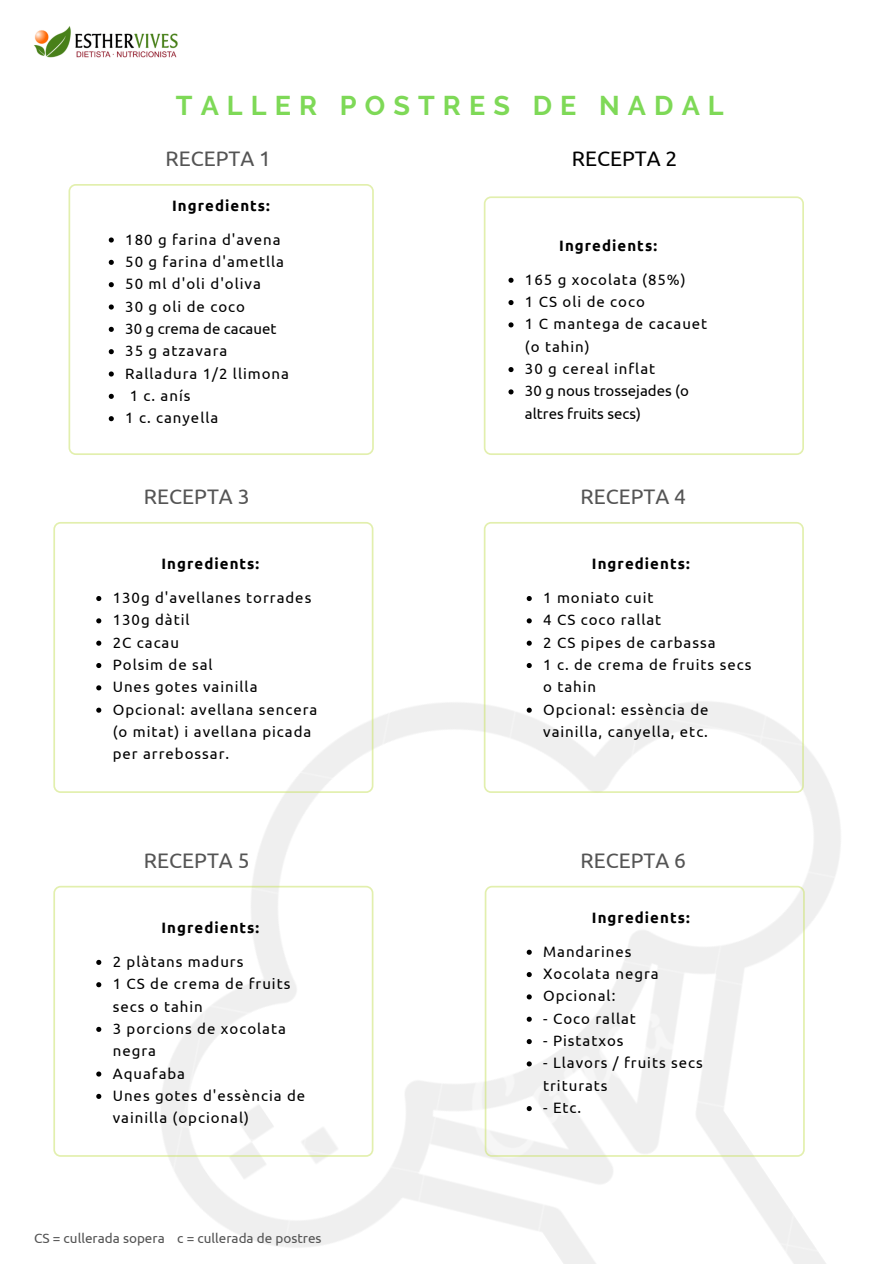
<style>
.page{position:relative;width:894px;height:1264px;background:#fff}
.page>*{position:absolute;margin:0;border:0;box-sizing:border-box;transform-origin:0 0}
.t1{font:700 27px "Raleway";letter-spacing:.3em;color:#7ed957}
.t2{font:21px "Ubuntu";color:#545454}
.t3{font:21px "Ubuntu";color:#000}
.t4{font:15px/22.4px "Ubuntu";letter-spacing:.065em;color:#000}
.t5{font:700 15px "Ubuntu";letter-spacing:.07em;color:#000}
.t6{font:15px/22.4px "Ubuntu";color:#000}
.t7{font:13.5px "Ubuntu";color:#545454}
</style>
<div class="page">
<svg style="left:68px;top:184px;width:306px;height:271px"></svg>
<img style="left:34px;top:26px;width:144px;height:32px">
<svg style="left:109px;top:237px;width:5px;height:5px"></svg>
<svg style="left:109px;top:260px;width:5px;height:5px"></svg>
<svg style="left:109px;top:282px;width:5px;height:5px"></svg>
<svg style="left:109px;top:304px;width:5px;height:5px"></svg>
<svg style="left:109px;top:327px;width:5px;height:5px"></svg>
<svg style="left:109px;top:349px;width:5px;height:5px"></svg>
<svg style="left:109px;top:371px;width:5px;height:5px"></svg>
<svg style="left:109px;top:394px;width:5px;height:5px"></svg>
<svg style="left:109px;top:416px;width:5px;height:5px"></svg>
<svg style="left:483px;top:196px;width:320px;height:259px"></svg>
<svg style="left:53px;top:522px;width:320px;height:271px"></svg>
<svg style="left:96px;top:596px;width:5px;height:5px"></svg>
<svg style="left:96px;top:618px;width:5px;height:5px"></svg>
<svg style="left:96px;top:640px;width:5px;height:5px"></svg>
<svg style="left:96px;top:663px;width:5px;height:5px"></svg>
<svg style="left:96px;top:685px;width:5px;height:5px"></svg>
<svg style="left:96px;top:707px;width:5px;height:5px"></svg>
<svg style="left:483px;top:522px;width:320px;height:271px"></svg>
<svg style="left:526px;top:596px;width:5px;height:5px"></svg>
<svg style="left:526px;top:618px;width:5px;height:5px"></svg>
<svg style="left:526px;top:640px;width:5px;height:5px"></svg>
<svg style="left:526px;top:663px;width:5px;height:5px"></svg>
<svg style="left:526px;top:707px;width:5px;height:5px"></svg>
<svg style="left:53px;top:885px;width:320px;height:271px"></svg>
<svg style="left:96px;top:959px;width:5px;height:5px"></svg>
<svg style="left:96px;top:982px;width:5px;height:5px"></svg>
<svg style="left:96px;top:1026px;width:5px;height:5px"></svg>
<svg style="left:96px;top:1071px;width:5px;height:5px"></svg>
<svg style="left:96px;top:1093px;width:5px;height:5px"></svg>
<svg style="left:484px;top:885px;width:320px;height:271px"></svg>
<svg style="left:526px;top:949px;width:5px;height:5px"></svg>
<svg style="left:526px;top:972px;width:5px;height:5px"></svg>
<svg style="left:526px;top:994px;width:5px;height:5px"></svg>
<svg style="left:526px;top:1016px;width:5px;height:5px"></svg>
<svg style="left:526px;top:1039px;width:5px;height:5px"></svg>
<svg style="left:526px;top:1061px;width:5px;height:5px"></svg>
<svg style="left:526px;top:1105px;width:5px;height:6px"></svg>
<p class="t1" style="left:176px;top:89px;width:549px">TALLER POSTRES DE NADAL</p>
<p class="t2" style="left:165px;top:146px;width:107px">RECEPTA 1</p>
<p class="t3" style="left:571px;top:146px;width:107px">RECEPTA 2</p>
<p class="t5" style="left:172px;top:196px;width:99px">Ingredients:</p>
<p class="t4" style="left:125px;top:228px;width:157px">180 g farina d'avena</p>
<p class="t4" style="left:125px;top:250px;width:160px">50 g farina d'ametlla</p>
<p class="t4" style="left:125px;top:272px;width:137px">50 ml d'oli d'oliva</p>
<p class="t4" style="left:125px;top:295px;width:121px">30 g oli de coco</p>
<p class="t6" style="left:125px;top:317px;width:153px">30 g crema de cacauet</p>
<p class="t4" style="left:125px;top:339px;width:103px">35 g atzavara</p>
<p class="t4" style="left:125px;top:362px;width:165px">Ralladura 1/2 llimona</p>
<p class="t4" style="left:130px;top:384px;width:62px">1 c. anís</p>
<p class="t4" style="left:125px;top:406px;width:95px">1 c. canyella</p>
<p class="t5" style="left:559px;top:237px;width:99px">Ingredients:</p>
<p class="t4" style="left:525px;top:268px;width:162px">165 g xocolata (85%)</p>
<p class="t4" style="left:525px;top:290px;width:121px">1 CS oli de coco</p>
<p class="t4" style="left:525px;top:313px;width:184px">1 C mantega de cacauet (o tahin)</p>
<p class="t4" style="left:525px;top:357px;width:132px">30 g cereal inflat</p>
<p class="t6" style="left:525px;top:380px;width:165px">30 g nous trossejades (o altres fruits secs)</p>
<p class="t2" style="left:144px;top:484px;width:107px">RECEPTA 3</p>
<p class="t5" style="left:161px;top:555px;width:99px">Ingredients:</p>
<p class="t4" style="left:113px;top:586px;width:200px">130g d'avellanes torrades</p>
<p class="t4" style="left:113px;top:608px;width:78px">130g dàtil</p>
<p class="t4" style="left:113px;top:631px;width:68px">2C cacau</p>
<p class="t4" style="left:113px;top:653px;width:101px">Polsim de sal</p>
<p class="t4" style="left:113px;top:675px;width:146px">Unes gotes vainilla</p>
<p class="t4" style="left:113px;top:698px;width:206px">Opcional: avellana sencera (o mitat) i avellana picada per arrebossar.</p>
<p class="t2" style="left:144px;top:848px;width:107px">RECEPTA 5</p>
<p class="t5" style="left:161px;top:918px;width:99px">Ingredients:</p>
<p class="t4" style="left:113px;top:950px;width:132px">2 plàtans madurs</p>
<p class="t4" style="left:113px;top:972px;width:179px">1 CS de crema de fruits secs o tahin</p>
<p class="t4" style="left:113px;top:1017px;width:175px">3 porcions de xocolata negra</p>
<p class="t4" style="left:113px;top:1061px;width:74px">Aquafaba</p>
<p class="t4" style="left:113px;top:1084px;width:194px">Unes gotes d'essència de vainilla (opcional)</p>
<p class="t7" style="left:34px;top:1230px;width:289px">CS = cullerada sopera c = cullerada de postres</p>
<p class="t2" style="left:580px;top:484px;width:107px">RECEPTA 4</p>
<p class="t5" style="left:591px;top:555px;width:99px">Ingredients:</p>
<p class="t4" style="left:543px;top:586px;width:112px">1 moniato cuit</p>
<p class="t4" style="left:543px;top:608px;width:120px">4 CS coco rallat</p>
<p class="t4" style="left:543px;top:631px;width:174px">2 CS pipes de carbassa</p>
<p class="t4" style="left:543px;top:653px;width:210px">1 c. de crema de fruits secs o tahin</p>
<p class="t4" style="left:543px;top:698px;width:167px">Opcional: essència de vainilla, canyella, etc.</p>
<p class="t2" style="left:580px;top:848px;width:107px">RECEPTA 6</p>
<p class="t5" style="left:591px;top:908px;width:99px">Ingredients:</p>
<p class="t4" style="left:543px;top:940px;width:90px">Mandarines</p>
<p class="t4" style="left:543px;top:962px;width:117px">Xocolata negra</p>
<p class="t4" style="left:543px;top:984px;width:74px">Opcional:</p>
<p class="t4" style="left:543px;top:1007px;width:94px">- Coco rallat</p>
<p class="t4" style="left:543px;top:1029px;width:82px">- Pistatxos</p>
<p class="t4" style="left:543px;top:1051px;width:161px">- Llavors / fruits secs triturats</p>
<p class="t4" style="left:543px;top:1096px;width:40px">- Etc.</p>
</div>
